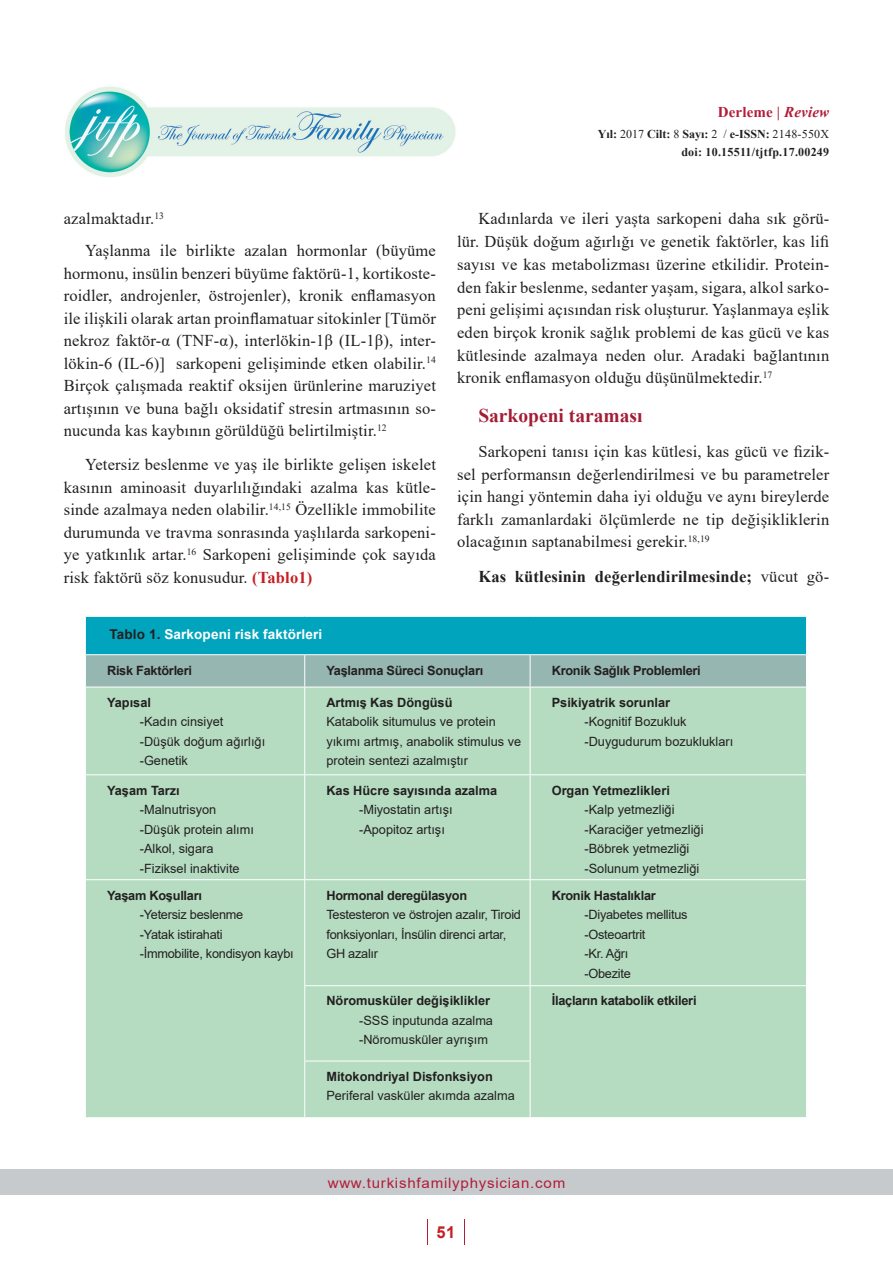
<style>
.page{position:relative;width:893px;height:1276px;background:#fff}
.page>*{position:absolute;margin:0;border:0;box-sizing:border-box;transform-origin:0 0}
.t1{font:700 19.5px "Times New Roman";color:#a41d35}
.t2{font:16.5px/22.5px "Times New Roman";letter-spacing:.01em;color:#231f20;text-align:justify}
.t3{font:700 16.5px "Times New Roman";letter-spacing:.01em;color:#231f20}
.t4{font:700 16.5px "Arial";color:#c41f24}
.t5{font:700 15px "Times New Roman";letter-spacing:.01em;color:#b21e3a}
.t6{font:14.25px "Arial";letter-spacing:.05em;color:#b21e3a;scale:1.06 1}
.t7{font:700 13.5px "Arial";letter-spacing:.01em;color:#fff}
.t8{font:12.75px/19.5px "Arial";color:#231f20}
.t9{font:12.75px/19.5px "Arial";letter-spacing:-.02em;color:#231f20}
.t10{font:700 12.75px "Arial";color:#231f20}
.t11{font:700 12.75px "Arial";letter-spacing:-.02em;color:#231f20}
.t12{font:700 12px/18px "Times New Roman";letter-spacing:.02em;color:#231f20;text-align:right}
.s1{font-style:italic}
.s2{font-weight:400}
.s3{font-weight:700;color:#c41f24}
.s4{color:#231f20}
</style>
<div class="page">
<img style="left:65px;top:86px;width:391px;height:91px">
<div style="left:0;top:1169px;width:893px;height:26px;background:#c7cacc"></div>
<svg style="left:427px;top:1219px;width:1px;height:26px"></svg>
<svg style="left:464px;top:1219px;width:1px;height:26px"></svg>
<div style="left:85px;top:616px;width:721px;height:39px;background:#00a5bd"></div>
<div style="left:85px;top:879px;width:220px;height:238px;background:#b5dcc1"></div>
<svg style="left:86px;top:655px;width:720px;height:405px"></svg>
<div style="left:530px;top:880px;width:276px;height:237px;background:#b5dcc1"></div>
<div style="left:305px;top:1061px;width:225px;height:56px;background:#b5dcc1"></div>
<hr style="left:85px;top:774px;width:220px;height:1px;background:#fff">
<hr style="left:305px;top:774px;width:225px;height:1px;background:#fff">
<hr style="left:530px;top:774px;width:277px;height:1px;background:#fff">
<hr style="left:304px;top:985px;width:226px;height:1px;background:#fff">
<hr style="left:530px;top:985px;width:277px;height:1px;background:#fff">
<hr style="left:304px;top:1060px;width:226px;height:1px;background:#fff">
<hr style="left:304px;top:687px;width:1px;height:87px;background:#fff">
<hr style="left:530px;top:687px;width:1px;height:87px;background:#fff">
<hr style="left:304px;top:775px;width:1px;height:104px;background:#fff">
<hr style="left:530px;top:775px;width:1px;height:104px;background:#fff">
<hr style="left:85px;top:880px;width:1px;height:105px;background:#fff">
<hr style="left:304px;top:880px;width:1px;height:105px;background:#fff">
<hr style="left:530px;top:880px;width:1px;height:105px;background:#fff">
<hr style="left:85px;top:985px;width:1px;height:76px;background:#fff">
<hr style="left:304px;top:986px;width:1px;height:74px;background:#fff">
<hr style="left:530px;top:986px;width:1px;height:74px;background:#fff">
<hr style="left:85px;top:1061px;width:1px;height:56px;background:#fff">
<hr style="left:304px;top:1061px;width:1px;height:56px;background:#fff">
<hr style="left:530px;top:1061px;width:1px;height:56px;background:#fff">
<hr style="left:85px;top:617px;width:1px;height:37px;background:#fff">
<hr style="left:85px;top:616px;width:220px;height:1px;background:#fff">
<hr style="left:305px;top:616px;width:225px;height:1px;background:#fff">
<hr style="left:530px;top:616px;width:277px;height:1px;background:#fff">
<hr style="left:85px;top:879px;width:220px;height:1px;background:#fff">
<hr style="left:305px;top:879px;width:225px;height:1px;background:#fff">
<hr style="left:530px;top:879px;width:277px;height:1px;background:#fff">
<hr style="left:85px;top:654px;width:220px;height:1px;background:#fff">
<hr style="left:305px;top:654px;width:225px;height:1px;background:#fff">
<hr style="left:530px;top:654px;width:277px;height:1px;background:#fff">
<hr style="left:304px;top:655px;width:1px;height:31px;background:#fff">
<hr style="left:530px;top:655px;width:1px;height:31px;background:#fff">
<hr style="left:85px;top:686px;width:220px;height:1px;background:#fff">
<hr style="left:305px;top:686px;width:225px;height:1px;background:#fff">
<hr style="left:530px;top:686px;width:277px;height:1px;background:#fff">
<p class="t5" style="left:718px;top:101px;width:113px">Derleme <span class="s1">| Review</span></p>
<p class="t12" style="left:598px;top:124px;width:233px">Yıl: <span class="s2">2017</span> Cilt: <span class="s2">8</span> Sayı: <span class="s2">2 /</span> e-ISSN: <span class="s2">2148-550X </span>doi: 10.15511/tjtfp.17.00249</p>
<p class="t2" style="left:85px;top:202px;width:352px;line-height:32.2px;text-indent:-21px">azalmaktadır.<sup>13<br></sup>Yaşlanma ile birlikte azalan hormonlar (büyüme</p>
<p class="t2" style="left:64px;top:262px;width:374px">hormonu, insülin benzeri büyüme faktörü-1, kortikoste&shy;roidler, androjenler, östrojenler), kronik enflamasyon ile ilişkili olarak artan proinflamatuar sitokinler [Tümör nekroz faktör-α (TNF-α), interlökin-1β (IL-1β), inter&shy;lökin-6 (IL-6)] sarkopeni gelişiminde etken olabilir.<sup>14<br></sup>Birçok çalışmada reaktif oksijen ürünlerine maruziyet artışının ve buna bağlı oksidatif stresin artmasının so&shy;nucunda kas kaybının görüldüğü belirtilmiştir.<sup>12</sup></p>
<p class="t2" style="left:64px;top:453px;width:374px;text-indent:21px">Yetersiz beslenme ve yaş ile birlikte gelişen iskelet kasının aminoasit duyarlılığındaki azalma kas kütle&shy;sinde azalmaya neden olabilir.<sup>14,15</sup> Özellikle immobilite durumunda ve travma sonrasında yaşlılarda sarkopeni&shy;ye yatkınlık artar.<sup>16</sup> Sarkopeni gelişiminde çok sayıda risk faktörü söz konusudur. <span class="s3">(Tablo1)</span></p>
<p class="t2" style="left:457px;top:207px;width:374px;text-indent:21px">Kadınlarda ve ileri yaşta sarkopeni daha sık görü&shy;lür. Düşük doğum ağırlığı ve genetik faktörler, kas lifi sayısı ve kas metabolizması üzerine etkilidir. Protein&shy;den fakir beslenme, sedanter yaşam, sigara, alkol sarko&shy;peni gelişimi açısından risk oluşturur. Yaşlanmaya eşlik eden birçok kronik sağlık problemi de kas gücü ve kas kütlesinde azalmaya neden olur. Aradaki bağlantının kronik enflamasyon olduğu düşünülmektedir.<sup>17</sup></p>
<p class="t1" style="left:478px;top:401px;width:166px">Sarkopeni taraması</p>
<p class="t2" style="left:457px;top:440px;width:374px;text-indent:21px">Sarkopeni tanısı için kas kütlesi, kas gücü ve fizik&shy;sel performansın değerlendirilmesi ve bu parametreler için hangi yöntemin daha iyi olduğu ve aynı bireylerde farklı zamanlardaki ölçümlerde ne tip değişikliklerin olacağının saptanabilmesi gerekir.<sup>18,19</sup></p>
<p class="t3" style="left:478px;top:565px;width:352px">Kas kütlesinin değerlendirilmesinde; <span class="s2">vücut gö-</span></p>
<p class="t7" style="left:109px;top:625px;width:214px"><span class="s4">Tablo 1.</span> Sarkopeni risk faktörleri</p>
<p class="t11" style="left:107px;top:661px;width:87px">Risk Faktörleri</p>
<p class="t11" style="left:326px;top:661px;width:158px">Yaşlanma Süreci Sonuçları</p>
<p class="t11" style="left:552px;top:661px;width:151px">Kronik Sağlık Problemleri</p>
<p class="t10" style="left:107px;top:693px;width:45px">Yapısal</p>
<p class="t8" style="left:140px;top:712px;width:127px">-Kadın cinsiyet -Düşük doğum ağırlığı -Genetik</p>
<p class="t10" style="left:326px;top:693px;width:128px">Artmış Kas Döngüsü</p>
<p class="t8" style="left:326px;top:712px;width:196px">Katabolik situmulus ve protein yıkımı artmış, anabolik stimulus ve protein sentezi azalmıştır</p>
<p class="t10" style="left:552px;top:693px;width:120px">Psikiyatrik sorunlar</p>
<p class="t8" style="left:584px;top:712px;width:150px">-Kognitif Bozukluk -Duygudurum bozuklukları</p>
<p class="t10" style="left:107px;top:781px;width:74px">Yaşam Tarzı</p>
<p class="t8" style="left:140px;top:800px;width:116px">-Malnutrisyon -Düşük protein alımı -Alkol, sigara -Fiziksel inaktivite</p>
<p class="t11" style="left:107px;top:886px;width:96px">Yaşam Koşulları</p>
<p class="t9" style="left:140px;top:904px;width:155px">-Yetersiz beslenme<br>-Yatak istirahati<br>-İmmobilite, kondisyon kaybı</p>
<p class="t10" style="left:326px;top:781px;width:172px">Kas Hücre sayısında azalma</p>
<p class="t8" style="left:359px;top:800px;width:95px">-Miyostatin artışı -Apopitoz artışı</p>
<p class="t10" style="left:552px;top:781px;width:120px">Organ Yetmezlikleri</p>
<p class="t8" style="left:584px;top:800px;width:121px">-Kalp yetmezliği -Karaciğer yetmezliği -Böbrek yetmezliği -Solunum yetmezliği</p>
<p class="t11" style="left:326px;top:886px;width:142px">Hormonal deregülasyon</p>
<p class="t9" style="left:326px;top:904px;width:196px">Testesteron ve östrojen azalır, Tiroid fonksiyonları, İnsülin direnci artar,<br>GH azalır</p>
<p class="t11" style="left:552px;top:886px;width:106px">Kronik Hastalıklar</p>
<p class="t9" style="left:584px;top:904px;width:105px">-Diyabetes mellitus -Osteoartrit<br>-Kr. Ağrı<br>-Obezite</p>
<p class="t10" style="left:326px;top:992px;width:165px">Nöromusküler değişiklikler</p>
<p class="t8" style="left:359px;top:1010px;width:135px">-SSS inputunda azalma -Nöromusküler ayrışım</p>
<p class="t11" style="left:552px;top:992px;width:146px">İlaçların katabolik etkileri</p>
<p class="t10" style="left:326px;top:1067px;width:168px">Mitokondriyal Disfonksiyon</p>
<p class="t8" style="left:326px;top:1086px;width:190px">Periferal vasküler akımda azalma</p>
<p class="t6" style="left:328px;top:1172px;width:226px">www.turkishfamilyphysician.com</p>
<p class="t4" style="left:436px;top:1220px;width:20px">51</p>
</div>
